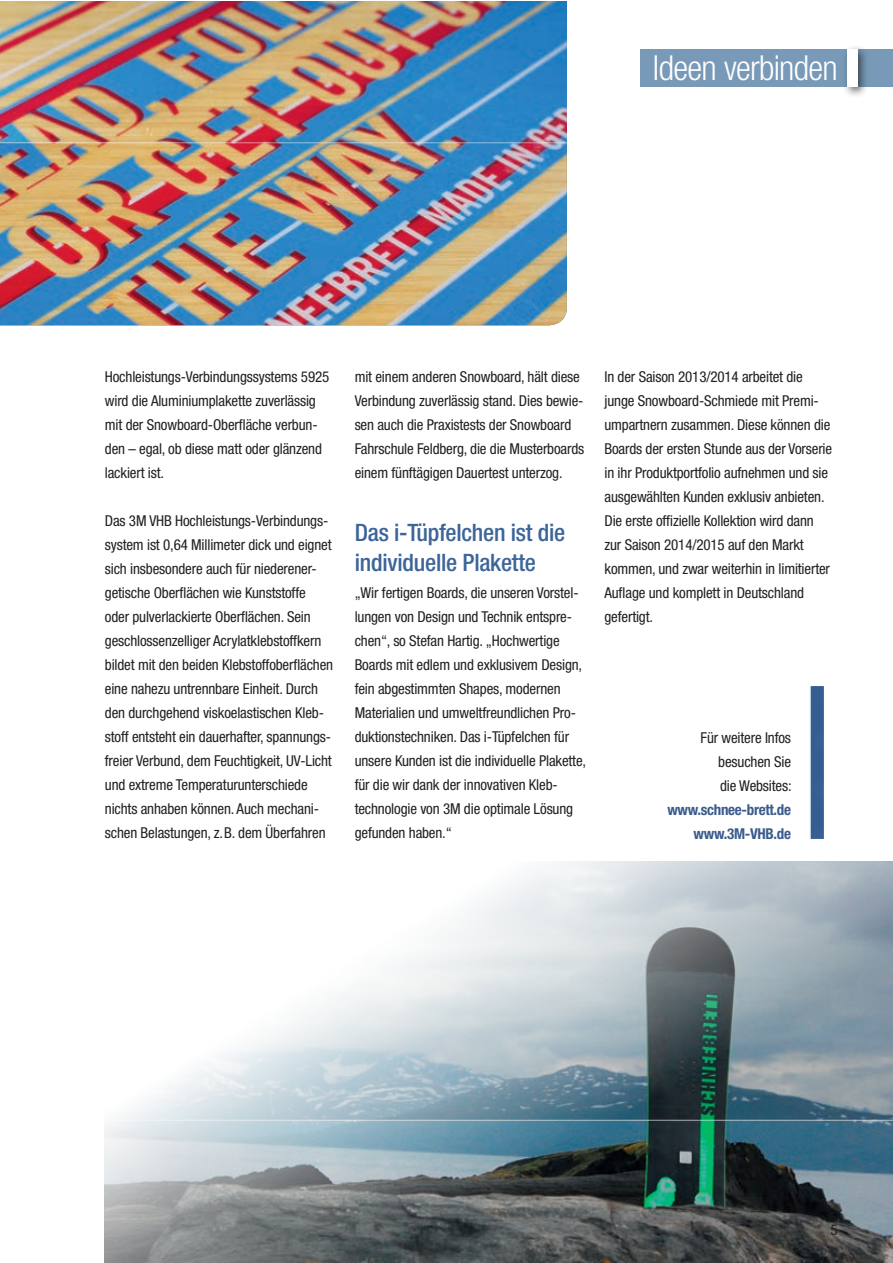
<style>
.page{position:relative;width:893px;height:1263px;background:#fff}
.page>*{position:absolute;margin:0;border:0;box-sizing:border-box;transform-origin:0 0}
.t1{font:300 condensed 34.5px "Helvetica Neue LT Pro";letter-spacing:-.02em;color:#fff}
.t2{font:500 condensed 24px/30px "Helvetica Neue LT Pro";letter-spacing:-.01em;color:#3d659a}
.t3{font:condensed 15px/24px "Helvetica Neue LT Pro";letter-spacing:-.01em;color:#231f20}
.t4{font:700 condensed 15px/24px "Helvetica Neue LT Pro";letter-spacing:-.02em;color:#3b5b8d;text-align:right}
</style>
<div class="page">
<img style="left:116px;top:862px;width:776px;height:258px">
<img style="left:0;top:1px;width:567px;height:324px">
<hr style="left:0;top:142px;width:892px;height:1px;background:#fff">
<img style="left:0;top:1px;width:215px;height:142px">
<svg style="left:104px;top:1120px;width:788px;height:143px"></svg>
<img style="left:812px;top:687px;width:10px;height:150px">
<div style="left:809px;top:684px;width:16px;height:156px;border:2px solid #fff"></div>
<div style="left:640px;top:50px;width:252px;height:37px;background:#789ab8"></div>
<div style="left:842px;top:44px;width:27px;height:54px;background:#231f20;opacity:.75"></div>
<div style="left:848px;top:50px;width:10px;height:37px;background:#fff"></div>
<h1 class="t1" style="left:653px;top:48px;width:186px">Ideen verbinden</h1>
<p class="t3" style="left:105px;top:365px;width:226px">Hochleistungs-Verbindungssystems 5925 wird die Aluminiumplakette zuverlässig mit der Snowboard-Oberfläche verbun&shy;den – egal, ob diese matt oder glänzend lackiert ist.</p>
<p class="t3" style="left:105px;top:509px;width:230px">Das 3M VHB Hochleistungs-Verbindungs&shy;system ist 0,64 Millimeter dick und eignet sich insbesondere auch für niederener&shy;getische Oberflächen wie Kunststoffe oder pulverlackierte Oberflächen. Sein geschlossenzelliger Acrylatklebstoffkern bildet mit den beiden Klebstoffoberflächen eine nahezu untrennbare Einheit. Durch den durchgehend viskoelastischen Kleb&shy;stoff entsteht ein dauerhafter, spannungs&shy;freier Verbund, dem Feuchtigkeit, UV-Licht und extreme Temperaturunterschiede nichts anhaben können. Auch mechani&shy;schen Belastungen, z.B. dem Überfahren</p>
<p class="t3" style="left:355px;top:365px;width:231px">mit einem anderen Snowboard, hält diese Verbindung zuverlässig stand. Dies bewie&shy;sen auch die Praxistests der Snowboard Fahrschule Feldberg, die die Musterboards einem fünftägigen Dauertest unterzog.</p>
<h2 class="t2" style="left:355px;top:517px;width:212px">Das i-Tüpfelchen ist die individuelle Plakette</h2>
<p class="t3" style="left:355px;top:581px;width:233px">„Wir fertigen Boards, die unseren Vorstel&shy;lungen von Design und Technik entspre&shy;chen“, so Stefan Hartig. „Hochwertige Boards mit edlem und exklusivem Design, fein abgestimmten Shapes, modernen Materialien und umweltfreundlichen Pro&shy;duktionstechniken. Das i-Tüpfelchen für unsere Kunden ist die individuelle Plakette, für die wir dank der innovativen Kleb&shy;technologie von 3M die optimale Lösung gefunden haben.“</p>
<p class="t3" style="left:604px;top:365px;width:229px">In der Saison 2013/2014 arbeitet die junge Snowboard-Schmiede mit Premi&shy;umpartnern zusammen. Diese können die Boards der ersten Stunde aus der Vorserie in ihr Produktportfolio aufnehmen und sie ausgewählten Kunden exklusiv anbieten.<br>Die erste offizielle Kollektion wird dann zur Saison 2014/2015 auf den Markt kommen, und zwar weiterhin in limitierter Auflage und komplett in Deutschland gefertigt.</p>
<p class="t3" style="left:718px;top:725px;width:75px;text-align:justify;text-indent:-18px">Für weitere Infos besuchen Sie die Websites:</p>
<p class="t4" style="left:667px;top:797px;width:125px">www.schnee-brett.de www.3M-VHB.de</p>
<p class="t3" style="left:830px;top:1218px;width:9px">5</p>
</div>
